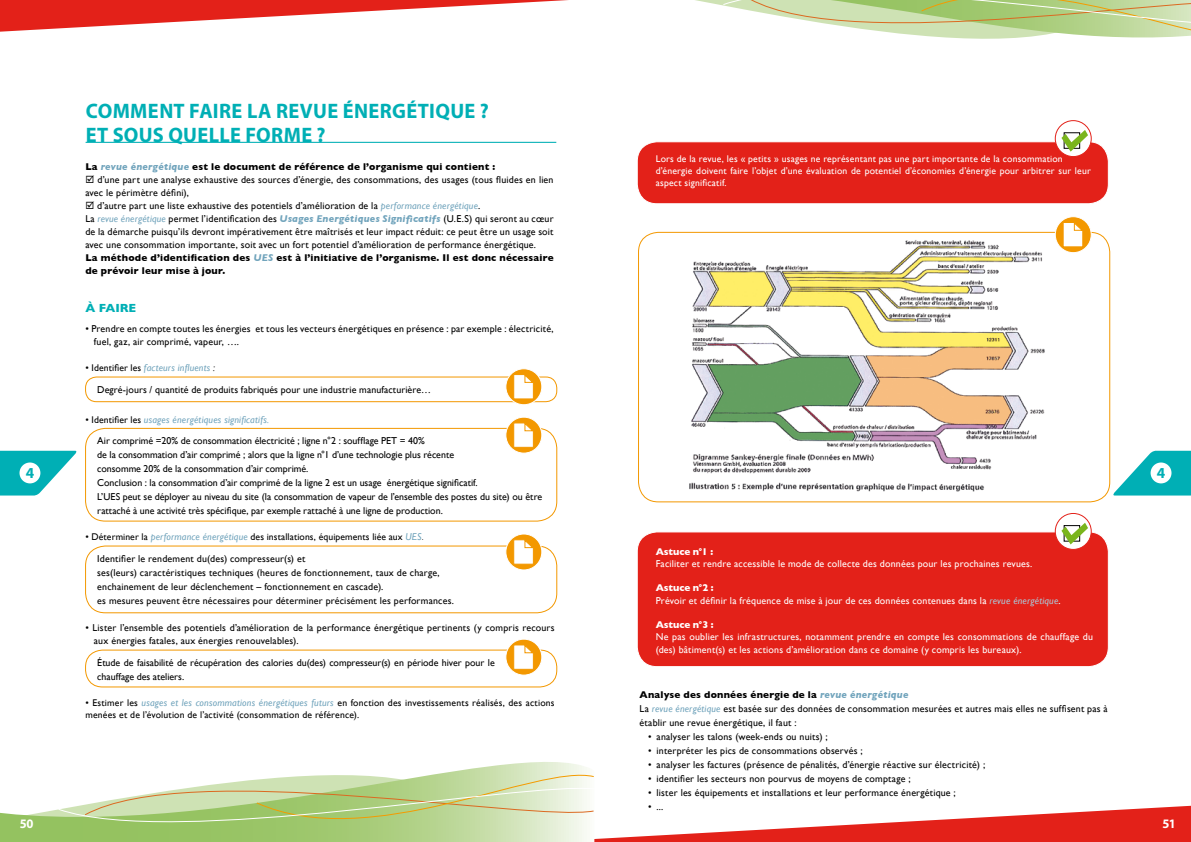
<style>
.page{position:relative;width:1191px;height:842px;background:#fff}
.page>*{position:absolute;margin:0;border:0;box-sizing:border-box;transform-origin:0 0}
.t1{font:700 21px/24px "Myriad Pro";letter-spacing:.015em;color:#00afb5}
.t2{font:700 15.3px "Myriad Pro";color:#00afb5}
.t3{font:700 13px "Myriad Pro";color:#fff}
.t4{font:700 12px "Gill Sans";letter-spacing:-.01em;color:#00afb5}
.t5{font:10px/14px "Gill Sans";letter-spacing:.015em;color:#000}
.t6{font:10px/12.2px "Gill Sans";letter-spacing:.02em;color:#fff}
.t7{font:italic 10px "Gill Sans";letter-spacing:.015em;color:#71a4bc}
.t8{font:700 10px "Gill Sans";letter-spacing:.02em;color:#000}
.t9{font:700 10px "Gill Sans";letter-spacing:-.01em;color:#fff}
.t10{font:9.8px/12.2px "Gill Sans";letter-spacing:.02em;color:#000}
.t11{font:9.8px/12.2px "Gill Sans";letter-spacing:.02em;color:#fff}
.s1{font-style:italic;color:#71a4bc}
.s2{font-weight:700;font-style:italic;color:#71a4bc}
.s3{font-weight:700}
.s4{font-style:normal;font-size:9.8px;color:#000}
.s5{font-size:9.8px;color:#000}
.s6{font-style:italic;font-size:10px;color:#71a4bc}
.s7{font-weight:300;font-style:italic}
.s8{font-style:italic;color:#acc7d6}
</style>
<div class="page">
<svg style="left:0;top:0;width:568px;height:32px"></svg>
<svg style="left:0;top:809px;width:58px;height:33px;background:#a4cb79"></svg>
<svg style="left:58px;top:762px;width:1133px;height:80px"></svg>
<svg style="left:695px;top:0;width:496px;height:39px"></svg>
<div style="left:637px;top:142px;width:471px;height:62px;background:#e32119;border-radius:20px"></div>
<div style="left:637px;top:141px;width:471px;height:63px;border:1px solid #fff;border-radius:20px"></div>
<div style="left:638px;top:232px;width:472px;height:270px;border:1px solid #f39800;border-radius:20px"></div>
<svg style="left:1113px;top:451px;width:78px;height:44px"></svg>
<svg style="left:0;top:451px;width:77px;height:44px"></svg>
<div style="left:1150px;top:462px;width:21px;height:21px;background:#fff;border-radius:50%"></div>
<div style="left:20px;top:462px;width:20px;height:21px;background:#fff;border-radius:50%"></div>
<hr style="left:86px;top:142px;width:470px;height:1px;background:#00afb5">
<img style="left:689px;top:240px;width:356px;height:251px">
<div style="left:85px;top:377px;width:472px;height:25px;border:1px solid #f39800;border-radius:11px"></div>
<div style="left:85px;top:650px;width:472px;height:37px;border:1px solid #f39800;border-radius:17px"></div>
<div style="left:85px;top:546px;width:472px;height:67px;border:1px solid #f39800;border-radius:20px"></div>
<div style="left:85px;top:428px;width:472px;height:93px;border:1px solid #f39800;border-radius:20px"></div>
<div style="left:637px;top:532px;width:471px;height:135px;background:#e32119;border-radius:20px"></div>
<div style="left:637px;top:531px;width:471px;height:136px;border:1px solid #fff;border-radius:20px"></div>
<svg style="left:506px;top:369px;width:36px;height:36px"></svg>
<div style="left:505px;top:368px;width:37px;height:37px;border:1px solid #fff;border-radius:50%"></div>
<svg style="left:513px;top:373px;width:21px;height:27px"></svg>
<svg style="left:506px;top:417px;width:36px;height:36px"></svg>
<div style="left:505px;top:417px;width:37px;height:36px;border:1px solid #fff;border-radius:50%"></div>
<svg style="left:513px;top:422px;width:21px;height:26px"></svg>
<svg style="left:506px;top:534px;width:36px;height:36px"></svg>
<div style="left:505px;top:534px;width:37px;height:36px;border:1px solid #fff;border-radius:50%"></div>
<svg style="left:513px;top:538px;width:21px;height:27px"></svg>
<svg style="left:506px;top:639px;width:36px;height:36px"></svg>
<div style="left:505px;top:639px;width:37px;height:36px;border:1px solid #fff;border-radius:50%"></div>
<svg style="left:513px;top:643px;width:21px;height:27px"></svg>
<svg style="left:1055px;top:217px;width:36px;height:36px"></svg>
<div style="left:1054px;top:216px;width:37px;height:37px;border:1px solid #fff;border-radius:50%"></div>
<svg style="left:1062px;top:221px;width:21px;height:27px"></svg>
<svg style="left:1055px;top:513px;width:36px;height:36px"></svg>
<div style="left:1054px;top:513px;width:37px;height:37px;border:1px solid #e32119;border-radius:50%"></div>
<svg style="left:1061px;top:523px;width:27px;height:21px"></svg>
<svg style="left:1055px;top:121px;width:36px;height:36px"></svg>
<div style="left:1054px;top:120px;width:37px;height:37px;border:1px solid #e32119;border-radius:50%"></div>
<svg style="left:1061px;top:130px;width:27px;height:22px"></svg>
<h1 class="t1" style="left:86px;top:98px;width:404px">COMMENT FAIRE LA REVUE ÉNERGÉTIQUE ?<br>ET SOUS QUELLE FORME ?</h1>
<p class="t8" style="left:85px;top:161px;width:411px">La <span class="s1">revue énergétique</span> est le document de référence de l’organisme qui contient :</p>
<p class="t5" style="left:85px;top:173px;width:470px;line-height:13px">☑ d’une part une analyse exhaustive des sources d’énergie, des consommations, des usages (tous fluides en lien avec le périmètre défini),</p>
<p class="t5" style="left:85px;top:199px;width:470px;line-height:13px">☑ d’autre part une liste exhaustive des potentiels d’amélioration de la <span class="s1">performance énergétique</span>.<br>La <span class="s1">revue énergétique</span> permet l’identification des <span class="s2">Usages Energétiques Significatifs</span> (U.E.S) qui seront au cœur de la démarche puisqu’ils devront impérativement être maîtrisés et leur impact réduit: ce peut être un usage soit avec une consommation importante, soit avec un fort potentiel d’amélioration de performance énergétique.<br><span class="s3">La méthode d’identification des</span> <span class="s2">UES</span> <span class="s3">est à l’initiative de l’organisme. Il est donc nécessaire de prévoir leur mise à jour.</span></p>
<p class="t4" style="left:85px;top:301px;width:52px">À FAIRE</p>
<p class="t5" style="left:94px;top:322px;width:461px;line-height:13px;text-indent:-9px">• Prendre en compte toutes les énergies et tous les vecteurs énergétiques en présence : par exemple : électricité, fuel, gaz, air comprimé, vapeur, ….</p>
<p class="t7" style="left:85px;top:362px;width:131px"><span class="s4">• Identifier les</span> facteurs influents <span class="s5">:</span></p>
<p class="t5" style="left:97px;top:382px;width:335px">Degré-jours / quantité de produits fabriqués pour une industrie manufacturière…</p>
<p class="t7" style="left:85px;top:414px;width:185px"><span class="s4">• Identifier les</span> usages énergétiques significatifs.</p>
<p class="t11" style="left:656px;top:152px;width:437px">Lors de la revue, les « petits » usages ne représentant pas une part importante de la consommation d’énergie doivent faire l’objet d’une évaluation de potentiel d’économies d’énergie pour arbitrer sur leur aspect significatif.</p>
<p class="t5" style="left:97px;top:434px;width:446px">Air comprimé =20% de consommation électricité ; ligne n°2 : soufflage PET = 40%<br>de la consommation d’air comprimé ; alors que la ligne n°1 d’une technologie plus récente<br>consomme 20% de la consommation d’air comprimé.<br>Conclusion : la consommation d’air comprimé de la ligne 2 est un usage énergétique significatif.<br>L’UES peut se déployer au niveau du site (la consommation de vapeur de l’ensemble des postes du site) ou être rattaché à une activité très spécifique, par exemple rattaché à une ligne de production.</p>
<h2 class="t2" style="left:26px;top:463px;width:10px">4</h2>
<h2 class="t2" style="left:1156px;top:463px;width:10px">4</h2>
<p class="t10" style="left:85px;top:530px;width:340px">• Déterminer la <span class="s6">performance énergétique</span> des installations, équipements liée aux <span class="s6">UES</span><span class="s7">.</span></p>
<p class="t5" style="left:97px;top:551px;width:358px">Identifier le rendement du(des) compresseur(s) et<br>ses(leurs) caractéristiques techniques (heures de fonctionnement, taux de charge, enchainement de leur déclenchement – fonctionnement en cascade).<br>es mesures peuvent être nécessaires pour déterminer précisément les performances.</p>
<p class="t5" style="left:94px;top:621px;width:462px;line-height:13px;text-indent:-9px">• Lister l’ensemble des potentiels d’amélioration de la performance énergétique pertinents (y compris recours aux énergies fatales, aux énergies renouvelables).</p>
<p class="t5" style="left:97px;top:655px;width:399px">Étude de faisabilité de récupération des calories du(des) compresseur(s) en période hiver pour le chauffage des ateliers.</p>
<p class="t9" style="left:656px;top:545px;width:59px">Astuce n°1 :</p>
<p class="t6" style="left:656px;top:557px;width:378px">Faciliter et rendre accessible le mode de collecte des données pour les prochaines revues.</p>
<p class="t6" style="left:656px;top:582px;width:406px"><span class="s3">Astuce n°2 :<br></span>Prévoir et définir la fréquence de mise à jour de ces données contenues dans la <span class="s8">revue énergétique</span>.</p>
<p class="t9" style="left:656px;top:619px;width:59px">Astuce n°3 :</p>
<p class="t6" style="left:656px;top:631px;width:439px">Ne pas oublier les infrastructures, notamment prendre en compte les consommations de chauffage du (des) bâtiment(s) et les actions d’amélioration dans ce domaine (y compris les bureaux).</p>
<p class="t10" style="left:85px;top:696px;width:471px">• Estimer les <span class="s6">usages et les consommations énergétiques futurs</span> en fonction des investissements réalisés, des actions menées et de l’évolution de l’activité (consommation de référence).</p>
<p class="t5" style="left:639px;top:688px;width:470px"><span class="s3">Analyse des données énergie de la</span> <span class="s2">revue énergétique<br></span>La <span class="s1">revue énergétique</span> est basée sur des données de consommation mesurées et autres mais elles ne suffisent pas à établir une revue énergétique, il faut :</p>
<p class="t5" style="left:648px;top:730px;width:181px">• analyser les talons (week-ends ou nuits) ;</p>
<p class="t5" style="left:648px;top:744px;width:216px">• interpréter les pics de consommations observés ;</p>
<p class="t5" style="left:648px;top:758px;width:339px">• analyser les factures (présence de pénalités, d’énergie réactive sur électricité) ;</p>
<p class="t5" style="left:648px;top:772px;width:264px">• identifier les secteurs non pourvus de moyens de comptage ;</p>
<p class="t5" style="left:648px;top:786px;width:309px">• lister les équipements et installations et leur performance énergétique ;</p>
<p class="t5" style="left:648px;top:800px;width:17px">• ...</p>
<h3 class="t3" style="left:20px;top:815px;width:15px">50</h3>
<h3 class="t3" style="left:1162px;top:815px;width:15px">51</h3>
</div>
